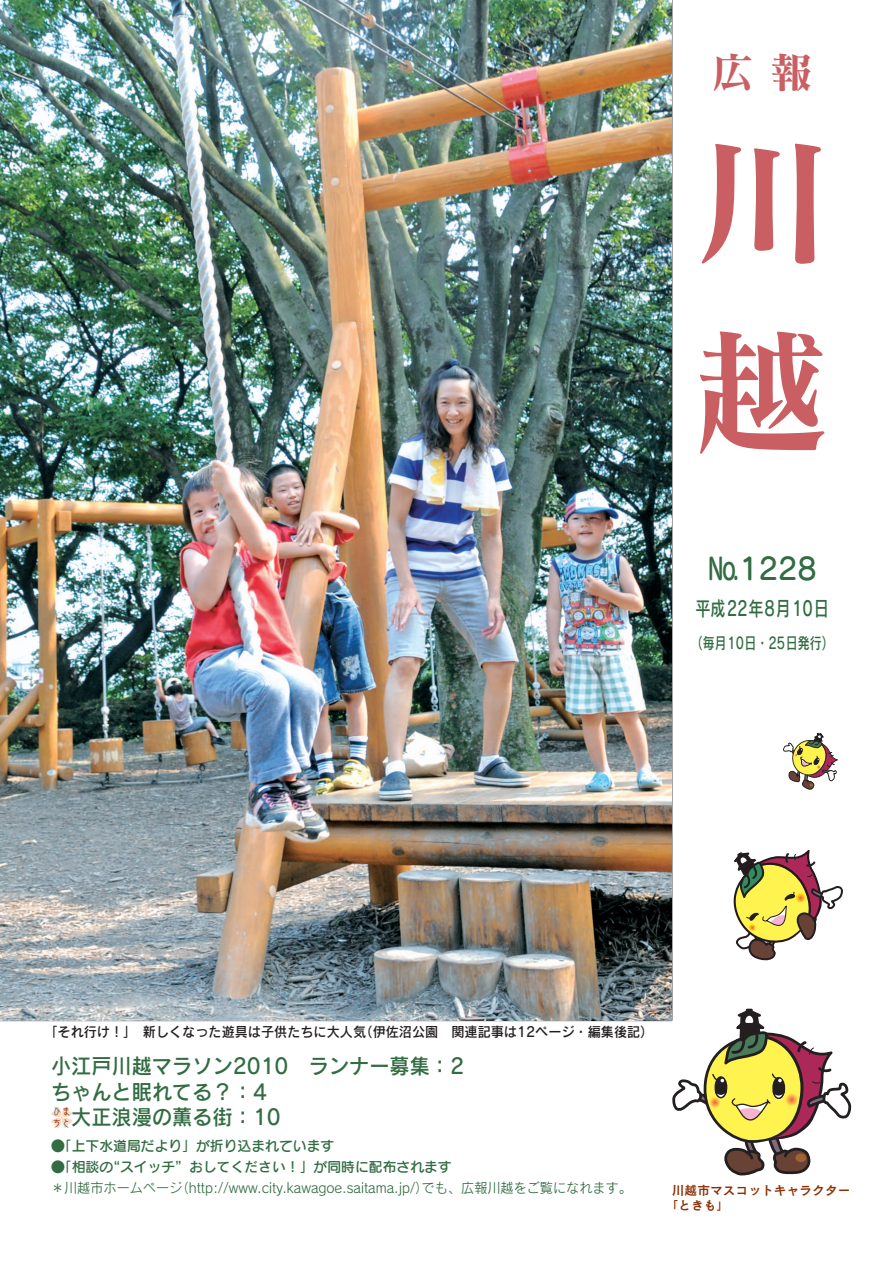
<style>
.page{position:relative;width:893px;height:1263px;background:#fff}
.page>*{position:absolute;margin:0;border:0;box-sizing:border-box;transform-origin:0 0}
.t1{font:138.15px/189.9px "Matisse Pro B";color:#ca5f63}
.t2{font:42.45px "Matisse Pro B";color:#ca5f63}
.t3{font:29.7px "Seurat Pro DB";color:#316c42}
.t4{font:21.3px/25.5px "Rodin Pro DB";color:#316c42;scale:.95 1}
.t5{font:20.25px "Rodin Pro DB";letter-spacing:.06em;color:#316c42;scale:.75 1}
.t6{font:15.9px "Rodin Pro DB";color:#316c42;scale:.75 1}
.t7{font:13.8px "Rodin Pro M";color:#316c42;scale:.95 1}
.t8{font:13.8px "Seurat Pro DB";color:#316c42}
.t9{font:13.8px "Rodin Pro DB";color:#231f20;scale:.95 1}
.t10{font:12.75px/14.9px "Cezanne Pro DB";color:#8c2f01}
.t11{font:9.6px/11.7px "Lyra Std DB";color:#57585a}
.s1{font-family:"Rodin Pro DB"}
.s2{color:#8c2f01}
</style>
<div class="page">
<hr style="left:0;top:1020px;width:672px;height:1px;background:#231f20">
<svg style="left:672px;top:1008px;width:180px;height:168px"></svg>
<svg style="left:733px;top:850px;width:110px;height:111px"></svg>
<svg style="left:783px;top:733px;width:55px;height:57px"></svg>
<svg style="left:51px;top:1107px;width:22px;height:21px"></svg>
<img style="left:0;top:0;width:672px;height:1020px">
<h2 class="t2" style="left:712px;top:45px;width:102px">広 報</h2>
<h1 class="t1" style="left:693px;top:103px;width:133px">川越</h1>
<h3 class="t3" style="left:708px;top:549px;width:110px">№1228</h3>
<h3 class="t5" style="left:695px;top:595px;width:179px">平成22年8月10日</h3>
<p class="t6" style="left:691px;top:632px;width:192px">（毎月10日・25日発行）</p>
<p class="t9" style="left:44px;top:1023px;width:642px">「それ行け！」　新しくなった遊具は子供たちに大人気（伊佐沼公園　関連記事は12ページ・編集後記）</p>
<h3 class="t4" style="left:51px;top:1053px;width:436px">小江戸川越マラソン2010　ランナー募集：2ちゃんと眠れてる？：4<br>　大正浪漫の薫る街：10</h3>
<p class="t8" style="left:51px;top:1136px;width:285px">●「上下水道局だより」が折り込まれています</p>
<p class="t8" style="left:51px;top:1157px;width:402px">●「相談の<span class="s1">“</span>スイッチ<span class="s1">”おしてください！</span>」が同時に配布されます</p>
<p class="t7" style="left:51px;top:1179px;width:613px">＊川越市ホームページ（http://www.city.kawagoe.saitama.jp/）でも、広報川越をご覧になれます。</p>
<p class="t11" style="left:52px;top:1105px;width:21px">ひ<span class="s2">まち</span>と</p>
<p class="t10" style="left:665px;top:1183px;width:186px;text-indent:6px">川越市マスコットキャラクター「ときも」</p>
</div>
